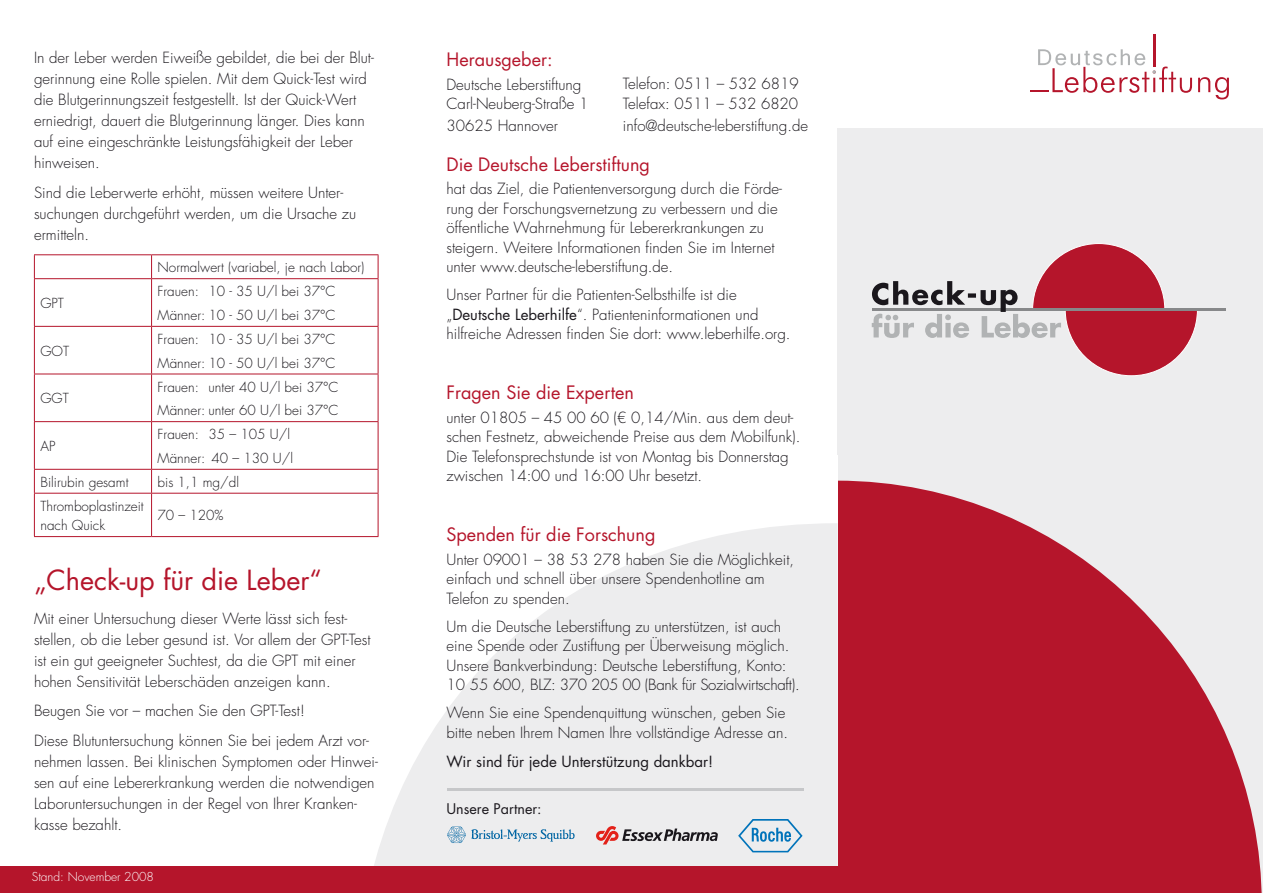
<style>
.page{position:relative;width:1263px;height:893px;background:#fff}
.page>*{position:absolute;margin:0;border:0;box-sizing:border-box;transform-origin:0 0}
.t1{font:27px "Futura Std";color:#b5152b}
.t2{font:18px "Futura Std";color:#b5152b}
.t3{font:300 15px/19.5px "Futura Std";color:#1a171c}
.t4{font:15px "Futura Std";color:#1a171c}
.t5{font:14.25px "Futura Std";color:#1a171c}
.t6{font:300 13.5px/23.7px "Futura Std";color:#1a171c}
.t7{font:300 12px "Futura Std";color:#fff}
.s1{font-weight:400}
</style>
<div class="page">
<div style="left:838px;top:129px;width:425px;height:764px;background:#ededee"></div>
<svg style="left:838px;top:481px;width:424px;height:412px;fill:#b5152b"></svg>
<svg style="left:356px;top:523px;width:482px;height:343px;fill:#ededee"></svg>
<hr style="left:873px;top:308px;width:353px;height:2px;background:#87888a">
<svg style="left:872px;top:243px;width:326px;height:133px"></svg>
<hr style="left:447px;top:788px;width:357px;height:3px;background:#c6c7c9">
<svg style="left:1030px;top:49px;width:199px;height:50px"></svg>
<hr style="left:1153px;top:34px;width:2px;height:32px;background:#b5152b">
<hr style="left:34px;top:254px;width:118px;height:1px;background:#b5152b">
<svg style="left:34px;top:255px;width:1px;height:23px"></svg>
<hr style="left:152px;top:254px;width:226px;height:1px;background:#b5152b">
<svg style="left:151px;top:255px;width:1px;height:23px"></svg>
<svg style="left:378px;top:255px;width:1px;height:23px"></svg>
<hr style="left:34px;top:278px;width:118px;height:1px;background:#b5152b">
<hr style="left:34px;top:279px;width:1px;height:47px;background:#b5152b">
<hr style="left:152px;top:278px;width:226px;height:1px;background:#b5152b">
<hr style="left:151px;top:279px;width:1px;height:47px;background:#b5152b">
<hr style="left:378px;top:279px;width:1px;height:47px;background:#b5152b">
<hr style="left:34px;top:326px;width:118px;height:1px;background:#b5152b">
<hr style="left:34px;top:327px;width:1px;height:47px;background:#b5152b">
<hr style="left:152px;top:326px;width:226px;height:1px;background:#b5152b">
<hr style="left:151px;top:327px;width:1px;height:47px;background:#b5152b">
<hr style="left:378px;top:327px;width:1px;height:47px;background:#b5152b">
<hr style="left:34px;top:374px;width:118px;height:1px;background:#b5152b">
<hr style="left:34px;top:374px;width:1px;height:47px;background:#b5152b">
<hr style="left:152px;top:374px;width:226px;height:1px;background:#b5152b">
<hr style="left:151px;top:374px;width:1px;height:47px;background:#b5152b">
<hr style="left:378px;top:374px;width:1px;height:47px;background:#b5152b">
<hr style="left:34px;top:421px;width:118px;height:1px;background:#b5152b">
<hr style="left:34px;top:422px;width:1px;height:47px;background:#b5152b">
<hr style="left:152px;top:421px;width:226px;height:1px;background:#b5152b">
<hr style="left:151px;top:422px;width:1px;height:47px;background:#b5152b">
<hr style="left:378px;top:422px;width:1px;height:47px;background:#b5152b">
<hr style="left:34px;top:469px;width:118px;height:1px;background:#b5152b">
<svg style="left:34px;top:470px;width:1px;height:23px"></svg>
<hr style="left:152px;top:469px;width:226px;height:1px;background:#b5152b">
<svg style="left:151px;top:470px;width:1px;height:23px"></svg>
<svg style="left:378px;top:470px;width:1px;height:23px"></svg>
<hr style="left:34px;top:493px;width:118px;height:1px;background:#b5152b">
<hr style="left:34px;top:494px;width:1px;height:42px;background:#b5152b">
<hr style="left:152px;top:493px;width:226px;height:1px;background:#b5152b">
<hr style="left:151px;top:494px;width:1px;height:42px;background:#b5152b">
<hr style="left:378px;top:494px;width:1px;height:42px;background:#b5152b">
<hr style="left:34px;top:536px;width:118px;height:1px;background:#b5152b">
<hr style="left:152px;top:536px;width:226px;height:1px;background:#b5152b">
<div style="left:0;top:866px;width:838px;height:27px;background:#b5152b"></div>
<svg style="left:447px;top:826px;width:128px;height:17px;background:#c1d3e0"></svg>
<svg style="left:596px;top:826px;width:122px;height:18px;background:#bba9aa"></svg>
<svg style="left:738px;top:819px;width:64px;height:33px;background:#b6d0e1"></svg>
<p class="t3" style="left:34px;top:48px;width:341px;line-height:21px">In der Leber werden Eiweiße gebildet, die bei der Blut&shy;gerinnung eine Rolle spielen. Mit dem Quick-Test wird die Blutgerinnungszeit festgestellt. Ist der Quick-Wert erniedrigt, dauert die Blutgerinnung länger. Dies kann auf eine eingeschränkte Leistungsfähigkeit der Leber hinweisen.</p>
<p class="t3" style="left:34px;top:182px;width:324px;line-height:21px">Sind die Leberwerte erhöht, müssen weitere Unter&shy;suchungen durchgeführt werden, um die Ursache zu ermitteln.</p>
<p class="t6" style="left:158px;top:256px;width:208px">Normalwert (variabel, je nach Labor)</p>
<p class="t6" style="left:40px;top:292px;width:25px">GPT</p>
<p class="t6" style="left:158px;top:280px;width:179px">Frauen: 10 - 35 U/l bei 37°C<br>Männer: 10 - 50 U/l bei 37°C</p>
<p class="t6" style="left:40px;top:339px;width:30px">GOT</p>
<p class="t6" style="left:40px;top:387px;width:30px">GGT</p>
<p class="t6" style="left:40px;top:435px;width:17px">AP</p>
<p class="t6" style="left:158px;top:327px;width:179px">Frauen: 10 - 35 U/l bei 37°C<br>Männer: 10 - 50 U/l bei 37°C</p>
<p class="t6" style="left:158px;top:375px;width:182px">Frauen: unter 40 U/l bei 37°C<br>Männer: unter 60 U/l bei 37°C</p>
<p class="t6" style="left:158px;top:423px;width:137px">Frauen: 35 – 105 U/l<br>Männer: 40 – 130 U/l</p>
<p class="t6" style="left:40px;top:470px;width:90px">Bilirubin gesamt</p>
<p class="t6" style="left:158px;top:470px;width:83px">bis 1,1 mg/dl</p>
<p class="t6" style="left:40px;top:496px;width:105px;line-height:19.5px">Thromboplastinzeit nach Quick</p>
<p class="t6" style="left:158px;top:504px;width:67px">70 – 120%</p>
<h1 class="t1" style="left:34px;top:563px;width:289px">„Check-up für die Leber“</h1>
<p class="t3" style="left:34px;top:608px;width:338px;line-height:21px">Mit einer Untersuchung dieser Werte lässt sich fest&shy;stellen, ob die Leber gesund ist. Vor allem der GPT-Test ist ein gut geeigneter Suchtest, da die GPT mit einer hohen Sensitivität Leberschäden anzeigen kann.</p>
<p class="t3" style="left:34px;top:696px;width:337px;line-height:29.5px">Beugen Sie vor – machen Sie den GPT-Test!<br>Diese Blutuntersuchung können Sie bei jedem Arzt vor-</p>
<p class="t3" style="left:34px;top:751px;width:345px;line-height:21px">nehmen lassen. Bei klinischen Symptomen oder Hinwei&shy;sen auf eine Lebererkrankung werden die notwendigen Laboruntersuchungen in der Regel von Ihrer Kranken&shy;kasse bezahlt.</p>
<p class="t7" style="left:32px;top:869px;width:124px">Stand: November 2008</p>
<p class="t2" style="left:446px;top:48px;width:108px">Herausgeber:</p>
<p class="t3" style="left:446px;top:75px;width:143px">Deutsche Leberstiftung<br>Carl-Neuberg-Straße 1</p>
<p class="t3" style="left:446px;top:116px;width:113px">30625 Hannover</p>
<p class="t2" style="left:446px;top:153px;width:205px">Die Deutsche Leberstiftung</p>
<p class="t3" style="left:446px;top:180px;width:337px">hat das Ziel, die Patientenversorgung durch die Förde&shy;rung der Forschungsvernetzung zu verbessern und die öffentliche Wahrnehmung für Lebererkrankungen zu steigern. Weitere Informationen finden Sie im Internet unter www.deutsche-leberstiftung.de.</p>
<p class="t3" style="left:446px;top:286px;width:346px">Unser Partner für die Patienten-Selbsthilfe ist die „<span class="s1">Deutsche Leberhilfe</span>“. Patienteninformationen und hilfreiche Adressen finden Sie dort: www.leberhilfe.org.</p>
<p class="t3" style="left:623px;top:75px;width:177px">Telefon: 0511 – 532 6819<br>Telefax: 0511 – 532 6820</p>
<p class="t3" style="left:623px;top:116px;width:187px">info@deutsche-leberstiftung.de</p>
<p class="t2" style="left:446px;top:381px;width:189px">Fragen Sie die Experten</p>
<p class="t3" style="left:446px;top:408px;width:355px">unter 01805 – 45 00 60 (€ 0,14/Min. aus dem deut&shy;schen Festnetz, abweichende Preise aus dem Mobilfunk).<br>Die Telefonsprechstunde ist von Montag bis Donnerstag zwischen 14:00 und 16:00 Uhr besetzt.</p>
<p class="t2" style="left:446px;top:523px;width:210px">Spenden für die Forschung</p>
<p class="t3" style="left:446px;top:550px;width:349px">Unter 09001 – 38 53 278 haben Sie die Möglichkeit, einfach und schnell über unsere Spendenhotline am<br>Telefon zu spenden.</p>
<p class="t3" style="left:446px;top:617px;width:355px">Um die Deutsche Leberstiftung zu unterstützen, ist auch eine Spende oder Zustiftung per Überweisung möglich.<br>Unsere Bankverbindung: Deutsche Leberstiftung, Konto:<br>10 55 600, BLZ: 370 205 00 (Bank für Sozialwirtschaft).</p>
<p class="t3" style="left:446px;top:704px;width:343px">Wenn Sie eine Spendenquittung wünschen, geben Sie bitte neben Ihrem Namen Ihre vollständige Adresse an.</p>
<p class="t4" style="left:446px;top:752px;width:268px">Wir sind für jede Unterstützung dankbar!</p>
<p class="t5" style="left:446px;top:800px;width:97px">Unsere Partner:</p>
</div>
